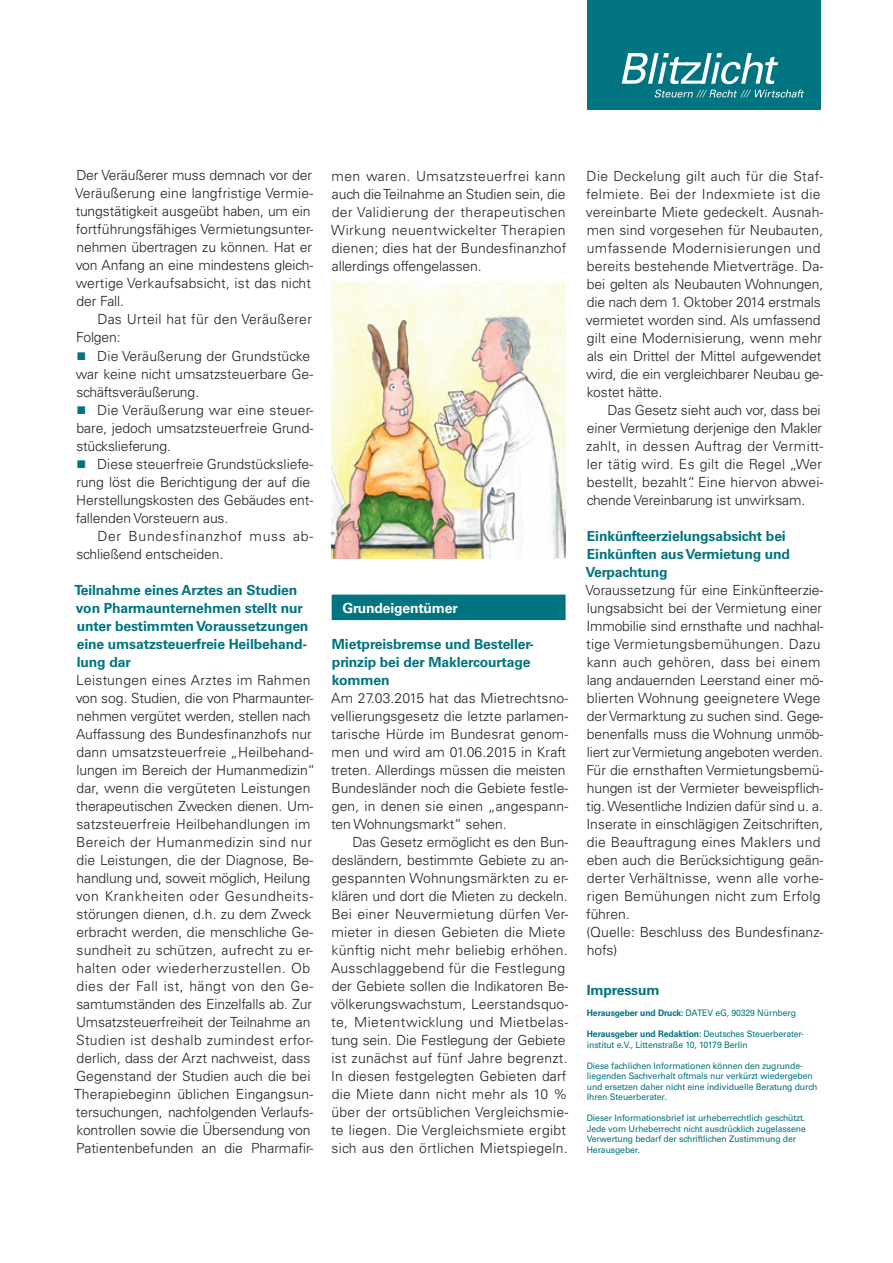
<style>
.page{position:relative;width:893px;height:1263px;background:#fff}
.page>*{position:absolute;margin:0;border:0;box-sizing:border-box;transform-origin:0 0}
.t1{font:300 13.95px/18px "Univers LT Std";color:#231f20}
.t2{font:700 13.95px/18px "Univers LT Std";letter-spacing:-.01em;color:#007480}
.t3{font:300 13.95px/18px "Univers LT Std";letter-spacing:.05em;color:#231f20}
.t4{font:300 13.95px/18px "Univers LT Std";letter-spacing:.02em;color:#231f20}
.t5{font:700 13.95px "Univers LT Std";letter-spacing:-.01em;color:#fff}
.t6{font:9px/10.5px "Univers LT Std";letter-spacing:-.01em;color:#007480;scale:.96 1}
.s1{font-weight:700}
</style>
<div class="page">
<div style="left:587px;top:0;width:234px;height:110px;background:#007480"></div>
<svg style="left:622px;top:53px;width:156px;height:31px"></svg>
<svg style="left:655px;top:90px;width:149px;height:8px"></svg>
<div style="left:332px;top:595px;width:234px;height:25px;background:#007480"></div>
<img style="left:332px;top:282px;width:234px;height:276px">
<p class="t1" style="left:75px;top:167px;width:239px">Der Veräußerer muss demnach vor der Veräußerung eine langfristige Vermie&shy;tungstätigkeit ausgeübt haben, um ein fortführungsfähiges Vermietungsunter&shy;nehmen übertragen zu können. Hat er von Anfang an eine mindestens gleich&shy;wertige Verkaufsabsicht, ist das nicht der Fall.</p>
<p class="t4" style="left:76px;top:310px;width:237px;text-indent:21px">Das Urteil hat für den Veräußerer<br>Folgen:</p>
<p class="t1" style="left:76px;top:347px;width:239px;text-indent:21px">Die Veräußerung der Grundstücke war keine nicht umsatzsteuerbare Ge&shy;schäftsveräußerung.</p>
<p class="t1" style="left:76px;top:401px;width:238px;text-align:justify;text-indent:21px">Die Veräußerung war eine steuer&shy;bare, jedoch umsatzsteuerfreie Grund&shy;stückslieferung.</p>
<p class="t1" style="left:76px;top:455px;width:239px;text-indent:21px">Diese steuerfreie Grundstücksliefe&shy;rung löst die Berichtigung der auf die Herstellungskosten des Gebäudes ent&shy;fallenden Vorsteuern aus.</p>
<p class="t3" style="left:76px;top:527px;width:238px;text-indent:21px">Der Bundesfinanzhof muss ab&shy;schließend entscheiden.</p>
<p class="t2" style="left:74px;top:581px;width:235px">Teilnahme eines Arztes an Studien von Pharmaunternehmen stellt nur unter bestimmten Voraussetzungen eine umsatzsteuerfreie Heilbehand&shy;lung dar</p>
<p class="t1" style="left:74px;top:671px;width:243px">Leistungen eines Arztes im Rahmen von sog. Studien, die von Pharmaunter&shy;nehmen vergütet werden, stellen nach Auffassung des Bundesfinanzhofs nur dann umsatzsteuerfreie „Heilbehand&shy;lungen im Bereich der Humanmedizin“ dar, wenn die vergüteten Leistungen therapeutischen Zwecken dienen. Um&shy;satzsteuerfreie Heilbehandlungen im Bereich der Humanmedizin sind nur die Leistungen, die der Diagnose, Be&shy;handlung und, soweit möglich, Heilung von Krankheiten oder Gesundheits&shy;störungen dienen, d.h. zu dem Zweck erbracht werden, die menschliche Ge&shy;sundheit zu schützen, aufrecht zu er&shy;halten oder wiederherzustellen. Ob dies der Fall ist, hängt von den Ge&shy;samtumständen des Einzelfalls ab. Zur Umsatzsteuerfreiheit der Teilnahme an Studien ist deshalb zumindest erfor&shy;derlich, dass der Arzt nachweist, dass Gegenstand der Studien auch die bei Therapiebeginn üblichen Eingangsun&shy;tersuchungen, nachfolgenden Verlaufs&shy;kontrollen sowie die Übersendung von Patientenbefunden an die Pharmafir-</p>
<p class="t1" style="left:331px;top:167px;width:237px;text-align:justify">men waren. Umsatzsteuerfrei kann auch die Teilnahme an Studien sein, die der Validierung der therapeutischen Wirkung neuentwickelter Therapien dienen; dies hat der Bundesfinanzhof allerdings offengelassen.</p>
<p class="t5" style="left:342px;top:599px;width:117px">Grundeigentümer</p>
<p class="t2" style="left:332px;top:635px;width:204px">Mietpreisbremse und Besteller&shy;prinzip bei der Maklercourtage kommen</p>
<p class="t1" style="left:331px;top:689px;width:239px">Am 27.03.2015 hat das Mietrechtsno&shy;vellierungsgesetz die letzte parlamen&shy;tarische Hürde im Bundesrat genom&shy;men und wird am 01.06.2015 in Kraft treten. Allerdings müssen die meisten Bundesländer noch die Gebiete festle&shy;gen, in denen sie einen „angespann&shy;ten Wohnungsmarkt“ sehen.</p>
<p class="t1" style="left:331px;top:833px;width:239px;text-indent:22px">Das Gesetz ermöglicht es den Bun&shy;desländern, bestimmte Gebiete zu an&shy;gespannten Wohnungsmärkten zu er&shy;klären und dort die Mieten zu deckeln.<br>Bei einer Neuvermietung dürfen Ver&shy;mieter in diesen Gebieten die Miete künftig nicht mehr beliebig erhöhen.<br>Ausschlaggebend für die Festlegung der Gebiete sollen die Indikatoren Be&shy;völkerungswachstum, Leerstandsquo&shy;te, Mietentwicklung und Mietbelas&shy;tung sein. Die Festlegung der Gebiete ist zunächst auf fünf Jahre begrenzt.<br>In diesen festgelegten Gebieten darf die Miete dann nicht mehr als 10 % über der ortsüblichen Vergleichsmie&shy;te liegen. Die Vergleichsmiete ergibt sich aus den örtlichen Mietspiegeln.</p>
<p class="t1" style="left:586px;top:167px;width:239px">Die Deckelung gilt auch für die Staf&shy;felmiete. Bei der Indexmiete ist die vereinbarte Miete gedeckelt. Ausnah&shy;men sind vorgesehen für Neubauten, umfassende Modernisierungen und bereits bestehende Mietverträge. Da&shy;bei gelten als Neubauten Wohnungen, die nach dem 1. Oktober 2014 erstmals vermietet worden sind. Als umfassend gilt eine Modernisierung, wenn mehr als ein Drittel der Mittel aufgewendet wird, die ein vergleichbarer Neubau ge&shy;kostet hätte.</p>
<p class="t1" style="left:586px;top:401px;width:239px;text-indent:22px">Das Gesetz sieht auch vor, dass bei einer Vermietung derjenige den Makler zahlt, in dessen Auftrag der Vermitt&shy;ler tätig wird. Es gilt die Regel „Wer bestellt, bezahlt“. Eine hiervon abwei&shy;chende Vereinbarung ist unwirksam.</p>
<p class="t2" style="left:585px;top:527px;width:206px">Einkünfteerzielungsabsicht bei<br>Einkünften aus Vermietung und<br>Verpachtung</p>
<p class="t1" style="left:586px;top:581px;width:239px">Voraussetzung für eine Einkünfteerzie&shy;lungsabsicht bei der Vermietung einer Immobilie sind ernsthafte und nachhal&shy;tige Vermietungsbemühungen. Dazu kann auch gehören, dass bei einem lang andauernden Leerstand einer mö&shy;blierten Wohnung geeignetere Wege der Vermarktung zu suchen sind. Gege&shy;benenfalls muss die Wohnung unmöb&shy;liert zur Vermietung angeboten werden.<br>Für die ernsthaften Vermietungsbemü&shy;hungen ist der Vermieter beweispflich&shy;tig. Wesentliche Indizien dafür sind u. a.<br>Inserate in einschlägigen Zeitschriften, die Beauftragung eines Maklers und eben auch die Berücksichtigung geän&shy;derter Verhältnisse, wenn alle vorhe&shy;rigen Bemühungen nicht zum Erfolg führen.<br>(Quelle: Beschluss des Bundesfinanz&shy;hofs)</p>
<p class="t2" style="left:587px;top:981px;width:74px">Impressum</p>
<p class="t6" style="left:587px;top:1008px;width:219px"><span class="s1">Herausgeber und Druck:</span> DATEV eG, 90329 Nürnberg</p>
<p class="t6" style="left:587px;top:1029px;width:228px"><span class="s1">Herausgeber und Redaktion:</span> Deutsches Steuerberater&shy;institut e.V., Littenstraße 10, 10179 Berlin</p>
<p class="t6" style="left:587px;top:1060px;width:242px">Diese fachlichen Informationen können den zugrunde&shy;liegenden Sachverhalt oftmals nur verkürzt wiedergeben und ersetzen daher nicht eine individuelle Beratung durch Ihren Steuerberater.</p>
<p class="t6" style="left:587px;top:1113px;width:230px">Dieser Informationsbrief ist urheberrechtlich geschützt.<br>Jede vom Urheberrecht nicht ausdrücklich zugelassene Verwertung bedarf der schriftlichen Zustimmung der Herausgeber.</p>
</div>
